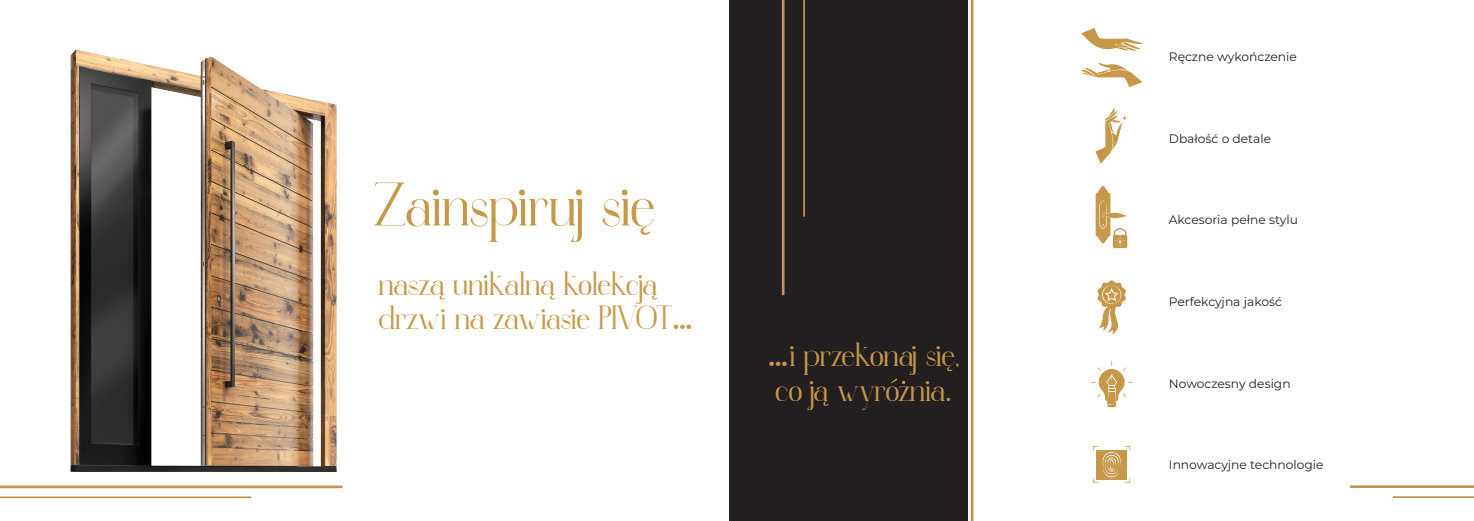
<style>
.page{position:relative;width:1474px;height:521px;background:#fff}
.page>*{position:absolute;margin:0;border:0;box-sizing:border-box;transform-origin:0 0}
.t1{font:700 52.5px "Sygma";color:#c6984a}
.t2{font:700 28.88px/34.6px "Sygma";color:#c6984a}
.hasla{font:12.25px "Montserrat";color:#231f20}
.s1{font-family:"Roboto";font-style:italic}
</style>
<div class="page">
<div style="left:729px;top:0;width:239px;height:521px;background:#231f20"></div>
<hr style="left:970px;top:0;width:3px;height:521px;background:#c29351">
<svg style="left:1081px;top:28px;width:61px;height:23px"></svg>
<svg style="left:1081px;top:63px;width:61px;height:24px"></svg>
<svg style="left:1095px;top:108px;width:32px;height:56px"></svg>
<hr style="left:1349px;top:485px;width:124px;height:3px;background:#c29351">
<hr style="left:1392px;top:496px;width:81px;height:2px;background:#c29351">
<svg style="left:1095px;top:186px;width:32px;height:62px"></svg>
<svg style="left:1097px;top:280px;width:29px;height:55px"></svg>
<svg style="left:1090px;top:360px;width:43px;height:48px"></svg>
<svg style="left:1093px;top:446px;width:37px;height:37px"></svg>
<hr style="left:782px;top:0;width:2px;height:295px;background:#c29351">
<hr style="left:803px;top:0;width:2px;height:217px;background:#c29351">
<svg style="left:891px;top:379px;width:14px;height:5px"></svg>
<svg style="left:947px;top:366px;width:5px;height:5px"></svg>
<svg style="left:823px;top:401px;width:5px;height:5px"></svg>
<hr style="left:0;top:485px;width:342px;height:3px;background:#c29351">
<hr style="left:0;top:496px;width:251px;height:2px;background:#c29351">
<img style="left:70px;top:50px;width:267px;height:421px">
<svg style="left:640px;top:226px;width:10px;height:9px"></svg>
<svg style="left:439px;top:294px;width:6px;height:5px"></svg>
<svg style="left:550px;top:294px;width:5px;height:5px"></svg>
<svg style="left:652px;top:294px;width:5px;height:5px"></svg>
<p class="t1" style="left:374px;top:179px;width:282px">Zainspiruj sie</p>
<p class="t2" style="left:378px;top:269px;width:317px">nasza unikalna kolekcja drzwi na zawiasie PIVOT<span class="s1">…</span></p>
<p class="t2" style="left:768px;top:341px;width:192px"><span class="s1">…</span>i przekonaj sie,</p>
<p class="t2" style="left:775px;top:375px;width:177px">co ja wyroznia.</p>
<p class="hasla" style="left:1168px;top:48px;width:130px">Ręczne wykończenie</p>
<p class="hasla" style="left:1168px;top:130px;width:104px">Dbałość o detale</p>
<p class="hasla" style="left:1168px;top:211px;width:131px">Akcesoria pełne stylu</p>
<p class="hasla" style="left:1168px;top:293px;width:115px">Perfekcyjna jakość</p>
<p class="hasla" style="left:1168px;top:375px;width:123px">Nowoczesny design</p>
<p class="hasla" style="left:1168px;top:456px;width:156px">Innowacyjne technologie</p>
</div>
